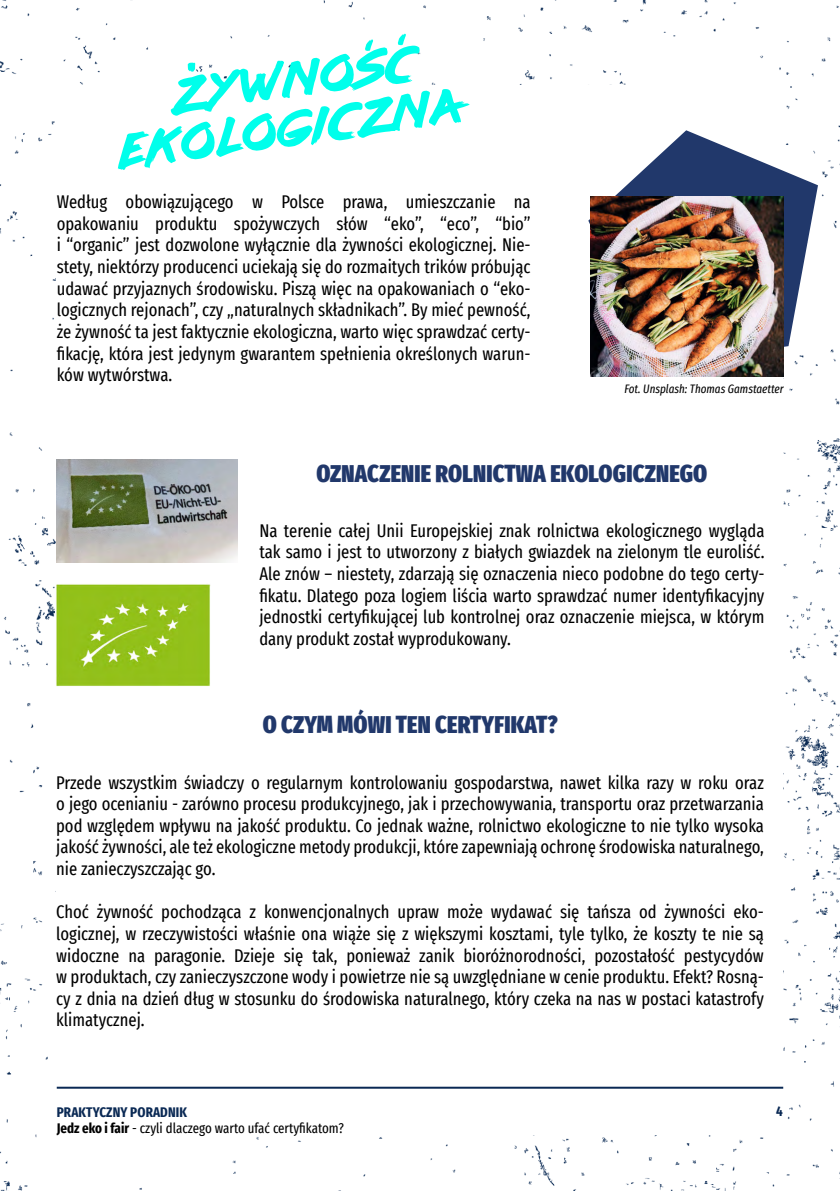
<style>
.page{position:relative;width:840px;height:1191px;background:#fff}
.page>*{position:absolute;margin:0;border:0;box-sizing:border-box;transform-origin:0 0}
.t1{font:900 extra-condensed 24px "Fira Sans";letter-spacing:.01em;color:#21386b}
.t2{font:extra-condensed 18px/21.6px "Fira Sans";color:#000;text-align:justify}
.t3{font:extra-condensed 14px "Fira Sans";color:#000}
.t4{font:700 extra-condensed 14px "Fira Sans";letter-spacing:.01em;color:#0a2954}
.t5{font:italic extra-condensed 12px "Fira Sans";color:#000}
.s1{font-weight:700}
</style>
<div class="page">
<img style="left:0;top:0;width:839px;height:1191px">
<div style="left:57px;top:85px;width:725px;height:1049px;background:#fff"></div>
<hr style="left:57px;top:1086px;width:725px;height:2px;background:#0a2954">
<svg style="left:588px;top:130px;width:229px;height:235px"></svg>
<img style="left:589px;top:196px;width:194px;height:180px">
<img style="left:57px;top:459px;width:180px;height:103px">
<img style="left:55px;top:583px;width:155px;height:103px">
<svg style="left:118px;top:34px;width:351px;height:136px"></svg>
<p class="t2" style="left:57px;top:191px;width:475px">Według obowiązującego w Polsce prawa, umieszczanie na opakowaniu produktu spożywczych słów “eko”, “eco”, “bio” i “organic” jest dozwolone wyłącznie dla żywności ekologicznej. Nie&shy;stety, niektórzy producenci uciekają się do rozmaitych trików próbując udawać przyjaznych środowisku. Piszą więc na opakowaniach o “eko&shy;logicznych rejonach”, czy „naturalnych składnikach”. By mieć pewność, że żywność ta jest faktycznie ekologiczna, warto więc sprawdzać certy&shy;fikację, która jest jedynym gwarantem spełnienia określonych warun&shy;ków wytwórstwa.</p>
<p class="t5" style="left:624px;top:380px;width:161px">Fot. Unsplash: Thomas Gamstaetter</p>
<h1 class="t1" style="left:316px;top:452px;width:86px">OZNACZENIE</h1>
<h1 class="t1" style="left:435px;top:452px;width:13px">ROLNI</h1>
<h1 class="t1" style="left:492px;top:452px;width:215px">CTWA EKOLOGICZNEGO</h1>
<p class="t2" style="left:259px;top:519px;width:506px">Na terenie całej Unii Europejskiej znak rolnictwa ekologicznego wygląda tak samo i jest to utworzony z białych gwiazdek na zielonym tle euroliść.<br>Ale znów – niestety, zdarzają się oznaczenia nieco podobne do tego certy&shy;fikatu. Dlatego poza logiem liścia warto sprawdzać numer identyfikacyjny jednostki certyfikującej lub kontrolnej oraz oznaczenie miejsca, w którym dany produkt został wyprodukowany.</p>
<h1 class="t1" style="left:262px;top:704px;width:296px">O CZYM MÓWI TEN CERTYFIKAT?</h1>
<p class="t2" style="left:56px;top:771px;width:708px">Przede wszystkim świadczy o regularnym kontrolowaniu gospodarstwa, nawet kilka razy w roku oraz o jego ocenianiu - zarówno procesu produkcyjnego, jak i przechowywania, transportu oraz przetwarzania pod względem wpływu na jakość produktu. Co jednak ważne, rolnictwo ekologiczne to nie tylko wysoka jakość żywności, ale też ekologiczne metody produkcji, które zapewniają ochronę środowiska naturalnego, nie zanieczyszczając go.</p>
<p class="t2" style="left:56px;top:900px;width:708px">Choć żywność pochodząca z konwencjonalnych upraw może wydawać się tańsza od żywności eko&shy;logicznej, w rzeczywistości właśnie ona wiąże się z większymi kosztami, tyle tylko, że koszty te nie są widoczne na paragonie. Dzieje się tak, ponieważ zanik bioróżnorodności, pozostałość pestycydów w produktach, czy zanieczyszczone wody i powietrze nie są uwzględniane w cenie produktu. Efekt? Rosną&shy;cy z dnia na dzień dług w stosunku do środowiska naturalnego, który czeka na nas w postaci katastrofy klimatycznej.</p>
<p class="t4" style="left:57px;top:1100px;width:132px">PRAKTYCZNY PORADNIK</p>
<p class="t4" style="left:775px;top:1099px;width:8px">4</p>
<p class="t3" style="left:57px;top:1117px;width:288px"><span class="s1">JEDZ EKO I FAIR</span> - czyli dlaczego warto ufać certyfikatom?</p>
</div>
